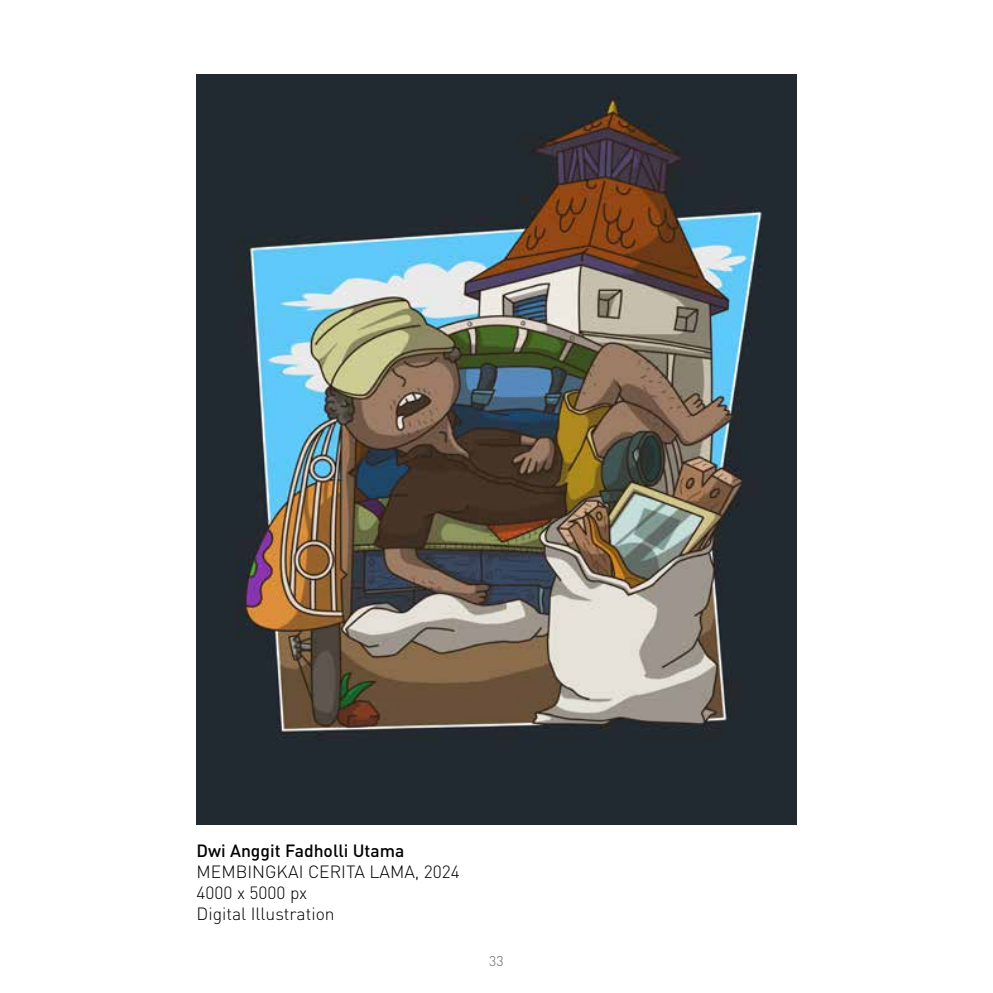
<style>
.page{position:relative;width:993px;height:993px;background:#fff}
.page>*{position:absolute;margin:0;border:0;box-sizing:border-box;transform-origin:0 0}
.t1{font:300 17.5px/21px "DIN Pro";color:#000}
.t2{font:500 17.5px "DIN Pro";color:#000}
.t3{font:300 14px "DIN Pro";color:#636466}
</style>
<div class="page">
<img style="left:196px;top:74px;width:600px;height:750px">
<p class="t2" style="left:196px;top:835px;width:209px">Dwi Anggit Fadholli Utama</p>
<p class="t1" style="left:196px;top:858px;width:265px">MEMBINGKAI CERITA LAMA, 2024<br>4000 x 5000 px<br>Digital Illustration</p>
<p class="t3" style="left:489px;top:949px;width:16px">33</p>
</div>
